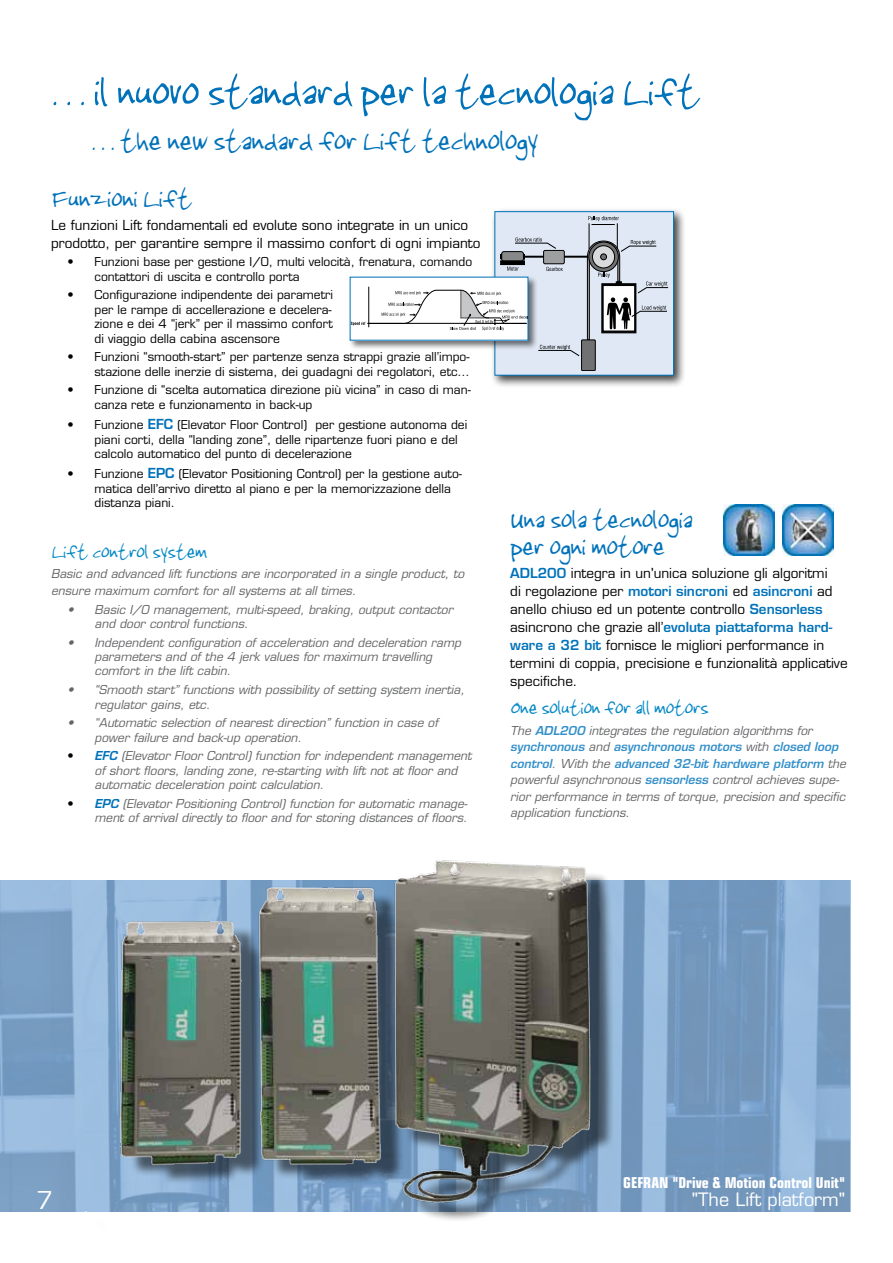
<style>
.page{position:relative;width:893px;height:1263px;background:#fff}
.page>*{position:absolute;margin:0;border:0;box-sizing:border-box;transform-origin:0 0}
.t1{font:57px "Jenkinsv 20";color:#0072ba}
.t2{font:39px "Jenkinsv 20";color:#0072ba}
.t3{font:36px/27px "Jenkinsv 20";color:#0072ba}
.t4{font:27px "Jenkinsv 20";color:#0789c6}
.t5{font:24px "Eurostile";color:#fff}
.t6{font:18px "Eurostile";color:#fff}
.t7{font:700 condensed 15px "Eurostile";color:#fff}
.t8{font:13.5px/18px "Eurostile";color:#000}
.t9{font:italic 12px/14.4px "Eurostile";color:#646567}
.t10{font:12px/14.4px "Eurostile";color:#000}
.s1{font-weight:600;font-size:13.5px;color:#0072ba}
.s2{font-style:normal;color:#000}
.s3{font-weight:600;color:#0072ba}
.s4{font-weight:600;color:#3490ca}
</style>
<div class="page">
<svg style="left:0;top:880px;width:850px;height:332px;background:#80a4c8"></svg>
<hr style="left:892px;top:0;width:1px;height:276px;background:#0072ba">
<img style="left:85px;top:860px;width:544px;height:352px">
<div style="left:491px;top:207px;width:195px;height:181px;background:#000;opacity:.75"></div>
<div style="left:495px;top:212px;width:178px;height:163px;background:#dfe8f4"></div>
<div style="left:582px;top:340px;width:13px;height:31px;background:#707172"></div>
<div style="left:581px;top:340px;width:14px;height:31px;border:1px solid #000"></div>
<div style="left:495px;top:211px;width:179px;height:164px;border:1px solid #0072ba"></div>
<svg style="left:351px;top:216px;width:317px;height:140px"></svg>
<hr style="left:367px;top:323px;width:159px;height:1px;background:#000">
<img style="left:724px;top:505px;width:51px;height:51px">
<img style="left:782px;top:505px;width:51px;height:51px">
<h1 class="t1" style="left:51px;top:60px;width:649px">. . . il nuovo standard per la tecnologia Lift</h1>
<h2 class="t2" style="left:91px;top:119px;width:448px">. . . the new standard for Lift technology</h2>
<h3 class="t3" style="left:51px;top:186px;width:142px">Funzioni Lift</h3>
<p class="t8" style="left:51px;top:216px;width:431px">Le funzioni Lift fondamentali ed evolute sono integrate in un unico prodotto, per garantire sempre il massimo confort di ogni impianto</p>
<p class="t10" style="left:95px;top:255px;width:379px;text-indent:-27px">• Funzioni base per gestione I/O, multi velocità, frenatura, comando contattori di uscita e controllo porta</p>
<p class="t10" style="left:95px;top:288px;width:240px;text-align:justify;text-indent:-27px">• Configurazione indipendente dei parametri per le rampe di accellerazione e decelera&shy;zione e dei 4 “jerk” per il massimo confort di viaggio della cabina ascensore</p>
<p class="t10" style="left:68px;top:350px;width:404px;text-align:right">• Funzioni “smooth-start” per partenze senza strappi grazie all’impo&shy;stazione delle inerzie di sistema, dei guadagni dei regolatori, etc…</p>
<p class="t10" style="left:95px;top:383px;width:378px;text-indent:-27px">• Funzione di “scelta automatica direzione più vicina” in caso di man&shy;canza rete e funzionamento in back-up</p>
<p class="t10" style="left:95px;top:418px;width:374px;text-indent:-27px">• Funzione <span class="s1">EFC</span> (Elevator Floor Control) per gestione autonoma dei piani corti, della “landing zone”, delle ripartenze fuori piano e del calcolo automatico del punto di decelerazione</p>
<p class="t10" style="left:95px;top:467px;width:369px;text-indent:-27px">• Funzione <span class="s1">EPC</span> (Elevator Positioning Control) per la gestione auto&shy;matica dell’arrivo diretto al piano e per la memorizzazione della distanza piani.</p>
<h3 class="t4" style="left:51px;top:536px;width:157px">Lift control system</h3>
<p class="t9" style="left:51px;top:566px;width:415px;line-height:16.5px">Basic and advanced lift functions are incorporated in a single product, to ensure maximum comfort for all systems at all times.</p>
<p class="t9" style="left:95px;top:602px;width:360px;text-indent:-27px">• Basic I/O management, multi-speed, braking, output contactor and door control functions.</p>
<p class="t9" style="left:95px;top:635px;width:368px;text-indent:-27px">• Independent configuration of acceleration and deceleration ramp parameters and of the 4 jerk values for maximum travelling comfort in the lift cabin.</p>
<p class="t9" style="left:95px;top:683px;width:371px;text-indent:-27px">• “Smooth start” functions with possibility of setting system inertia, regulator gains, etc.</p>
<p class="t9" style="left:95px;top:716px;width:345px;text-indent:-27px">• “Automatic selection of nearest direction” function in case of power failure and back-up operation.</p>
<p class="t9" style="left:95px;top:749px;width:378px;text-indent:-27px"><span class="s2">•</span> <span class="s3">EFC</span> (Elevator Floor Control) function for independent management of short floors, landing zone, re-starting with lift not at floor and automatic deceleration point calculation.</p>
<p class="t9" style="left:68px;top:796px;width:402px;text-align:right"><span class="s2">•</span> <span class="s3">EPC</span> (Elevator Positioning Control) function for automatic manage&shy;ment of arrival directly to floor and for storing distances of floors.</p>
<h3 class="t3" style="left:510px;top:507px;width:183px">Una sola tecnologia per ogni motore</h3>
<p class="t8" style="left:510px;top:564px;width:339px"><span class="s3">ADL200</span> integra in un'unica soluzione gli algoritmi<br>di regolazione per <span class="s3">motori sincroni</span> ed <span class="s3">asincroni</span> ad anello chiuso ed un potente controllo <span class="s3">Sensorless </span>asincrono che grazie all’<span class="s3">evoluta piattaforma hard&shy;ware a 32 bit</span> fornisce le migliori performance in termini di coppia, precisione e funzionalità applicative specifiche.</p>
<h3 class="t4" style="left:510px;top:692px;width:199px">One solution for all motors</h3>
<p class="t9" style="left:510px;top:722px;width:337px;line-height:16.5px">The <span class="s4">ADL200</span> integrates the regulation algorithms for <span class="s4">synchronous</span> and <span class="s4">asynchronous motors</span> with <span class="s4">closed loop control</span>. With the <span class="s4">advanced 32-bit hardware platform</span> the powerful asynchronous <span class="s4">sensorless</span> control achieves supe&shy;rior performance in terms of torque, precision and specific application functions.</p>
<h3 class="t5" style="left:37px;top:1186px;width:18px">7</h3>
<p class="t7" style="left:623px;top:1173px;width:223px">GEFRAN "Drive &amp; Motion Control Unit"</p>
<h3 class="t6" style="left:692px;top:1188px;width:155px">"The Lift platform"</h3>
</div>
